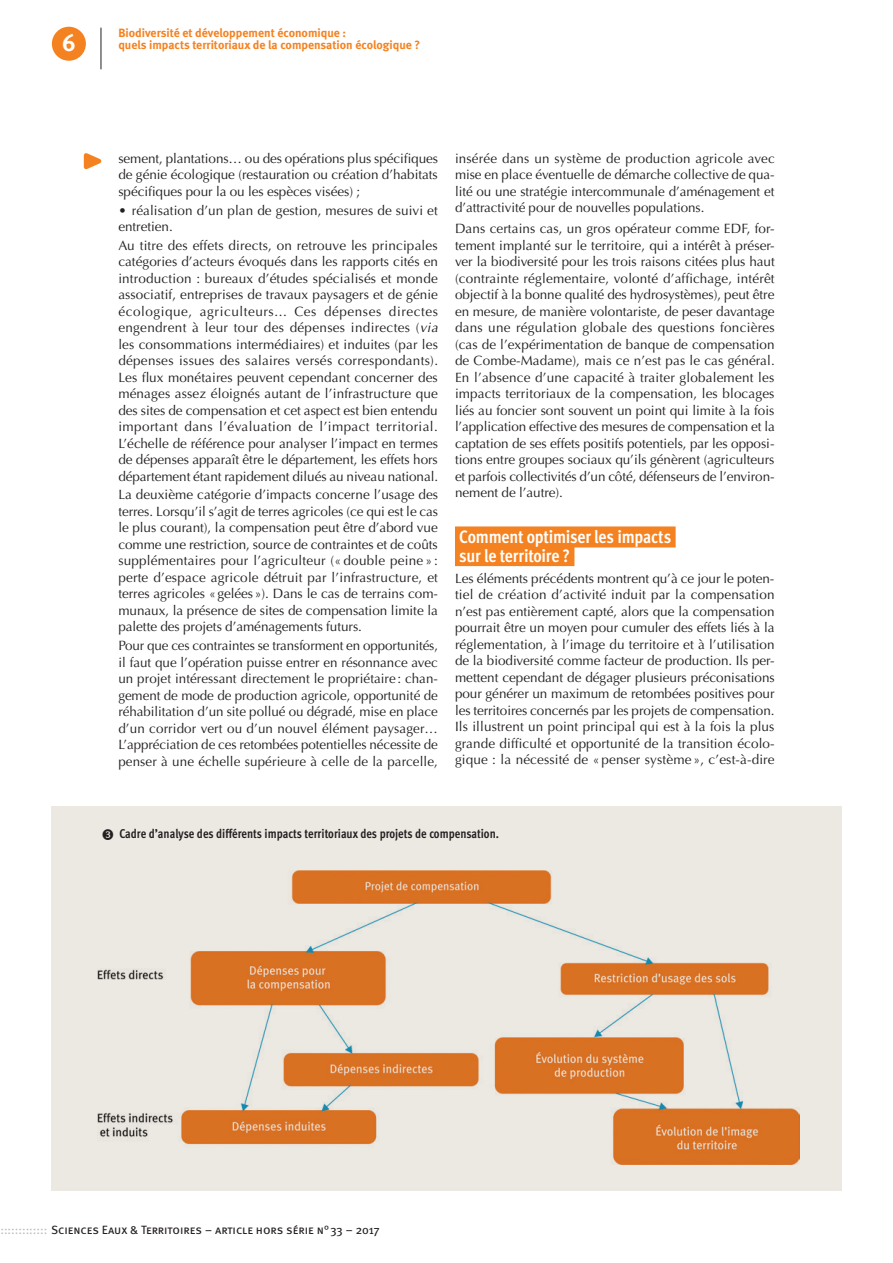
<style>
.page{position:relative;width:893px;height:1263px;background:#fff}
.page>*{position:absolute;margin:0;border:0;box-sizing:border-box;transform-origin:0 0}
.t1{font:24px "Meta Bold Caps Expert";color:#fff}
.t2{font:700 18px/18.6px "Meta Cond OT";letter-spacing:-.015em;color:#fff}
.t3{font:13.5px/16.5px "Optima";letter-spacing:-.005em;color:#231f20;text-align:justify}
.t4{font:700 12.75px "Meta Cond OT";color:#231f20}
.t5{font:700 12px/12px "Meta";color:#f58220}
.t6{font:12px "Meta Book Caps";color:#231f20}
.s1{font-style:italic}
.s2{color:#bcbdc0}
</style>
<div class="page">
<div style="left:51px;top:806px;width:791px;height:385px;background:#ece9e3"></div>
<svg style="left:83px;top:153px;width:19px;height:17px"></svg>
<div style="left:455px;top:526px;width:221px;height:21px;background:#f58220"></div>
<div style="left:455px;top:545px;width:119px;height:21px;background:#f58220"></div>
<img style="left:97px;top:871px;width:702px;height:293px">
<div style="left:52px;top:27px;width:34px;height:34px;background:#f58220;border-radius:50%"></div>
<hr style="left:101px;top:28px;width:1px;height:41px;background:#231f20">
<h1 class="t1" style="left:62px;top:28px;width:15px">6</h1>
<p class="t5" style="left:118px;top:26px;width:303px">Biodiversité et développement économique :<br>quels impacts territoriaux de la compensation écologique ?</p>
<p class="t3" style="left:118px;top:150px;width:321px">sement, plantations… ou des opérations plus spécifiques de génie écologique (restauration ou création d’habitats spécifiques pour la ou les espèces visées) ;</p>
<p class="t3" style="left:118px;top:202px;width:321px">• réalisation d’un plan de gestion, mesures de suivi et entretien.</p>
<p class="t3" style="left:118px;top:237px;width:321px">Au titre des effets directs, on retrouve les principales catégories d’acteurs évoqués dans les rapports cités en introduction : bureaux d’études spécialisés et monde associatif, entreprises de travaux paysagers et de génie écologique, agriculteurs... Ces dépenses directes engendrent à leur tour des dépenses indirectes (<span class="s1">via </span>les consommations intermédiaires) et induites (par les dépenses issues des salaires versés correspondants).<br>Les flux monétaires peuvent cependant concerner des ménages assez éloignés autant de l’infrastructure que des sites de compensation et cet aspect est bien entendu important dans l’évaluation de l’impact territorial.<br>L’échelle de référence pour analyser l’impact en termes de dépenses apparaît être le département, les effets hors département étant rapidement dilués au niveau national.</p>
<p class="t3" style="left:118px;top:487px;width:321px">La deuxième catégorie d’impacts concerne l’usage des terres. Lorsqu’il s’agit de terres agricoles (ce qui est le cas le plus courant), la compensation peut être d’abord vue comme une restriction, source de contraintes et de coûts supplémentaires pour l’agriculteur (« double peine » : perte d’espace agricole détruit par l’infrastructure, et terres agricoles «gelées»). Dans le cas de terrains com&shy;munaux, la présence de sites de compensation limite la palette des projets d’aménagements futurs.</p>
<p class="t3" style="left:118px;top:637px;width:321px">Pour que ces contraintes se transforment en opportunités, il faut que l’opération puisse entrer en résonnance avec un projet intéressant directement le propriétaire : chan&shy;gement de mode de production agricole, opportunité de réhabilitation d’un site pollué ou dégradé, mise en place d’un corridor vert ou d’un nouvel élément paysager… L’appréciation de ces retombées potentielles nécessite de penser à une échelle supérieure à celle de la parcelle,</p>
<p class="t3" style="left:455px;top:150px;width:321px">insérée dans un système de production agricole avec mise en place éventuelle de démarche collective de qua&shy;lité ou une stratégie intercommunale d’aménagement et d’attractivité pour de nouvelles populations.</p>
<p class="t3" style="left:455px;top:221px;width:321px">Dans certains cas, un gros opérateur comme EDF, for&shy;tement implanté sur le territoire, qui a intérêt à préser&shy;ver la biodiversité pour les trois raisons citées plus haut (contrainte réglementaire, volonté d’affichage, intérêt objectif à la bonne qualité des hydrosystèmes), peut être en mesure, de manière volontariste, de peser davantage dans une régulation globale des questions foncières (cas de l’expérimentation de banque de compensation de Combe-Madame), mais ce n’est pas le cas général.<br>En l’absence d’une capacité à traiter globalement les impacts territoriaux de la compensation, les blocages liés au foncier sont souvent un point qui limite à la fois l’application effective des mesures de compensation et la captation de ses effets positifs potentiels, par les opposi&shy;tions entre groupes sociaux qu’ils génèrent (agriculteurs et parfois collectivités d’un côté, défenseurs de l’environ&shy;nement de l’autre).</p>
<h2 class="t2" style="left:459px;top:528px;width:214px">Comment optimiser les impacts sur le territoire ?</h2>
<p class="t3" style="left:455px;top:570px;width:321px">Les éléments précédents montrent qu’à ce jour le poten&shy;tiel de création d’activité induit par la compensation n’est pas entièrement capté, alors que la compensation pourrait être un moyen pour cumuler des effets liés à la réglementation, à l’image du territoire et à l’utilisation de la biodiversité comme facteur de production. Ils per&shy;mettent cependant de dégager plusieurs préconisations pour générer un maximum de retombées positives pour les territoires concernés par les projets de compensation.<br>Ils illustrent un point principal qui est à la fois la plus grande difficulté et opportunité de la transition écolo&shy;gique : la nécessité de « penser système », c’est-à-dire</p>
<p class="t4" style="left:119px;top:826px;width:381px">Cadre d’analyse des différents impacts territoriaux des projets de compensation.</p>
<p class="t6" style="left:0;top:1223px;width:380px"><span class="s2">:::::::::::::</span> Sciences Eaux &amp; Territoires – article hors série n°33 – 2017</p>
</div>
